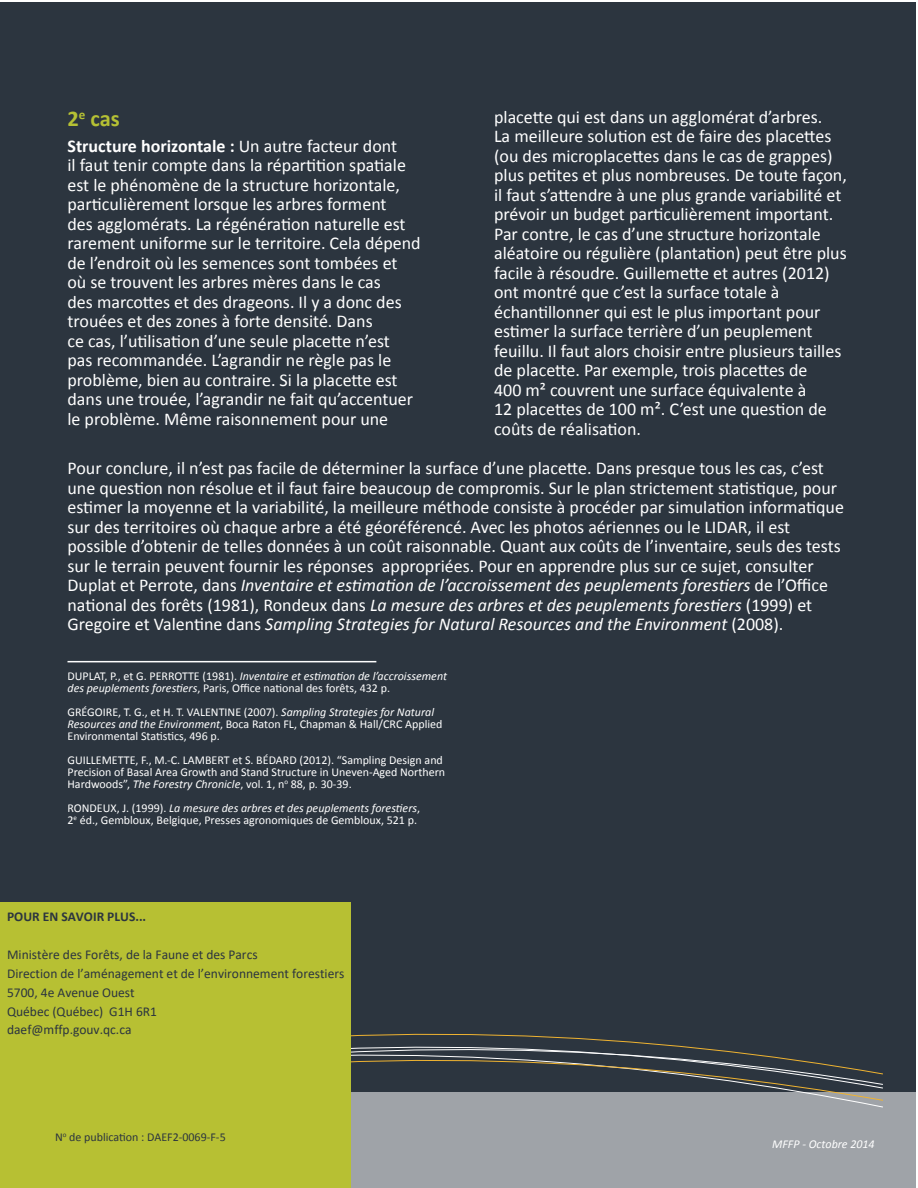
<style>
.page{position:relative;width:918px;height:1188px;background:#fff}
.page>*{position:absolute;margin:0;border:0;box-sizing:border-box;transform-origin:0 0}
.t1{font:700 22.5px "Calibri";color:#b5c034}
.t2{font:18px/19.5px "Calibri";color:#fff}
.t3{font:13.5px/18.9px "Calibri";color:#2c353f}
.t4{font:700 13.5px "Calibri";color:#2c353f}
.t5{font:12px/12px "Calibri";color:#fff}
.t6{font:12px "Calibri";color:#2c353f}
.t7{font:italic 12px "Calibri";color:#fff}
.s1{font-weight:700}
.s2{font-style:italic}
</style>
<div class="page">
<div style="left:0;top:2px;width:916px;height:1186px;background:#2c353f"></div>
<div style="left:0;top:1092px;width:918px;height:96px;background:#9fa3a8"></div>
<svg style="left:350px;top:1022px;width:185px;height:14px"></svg>
<svg style="left:350px;top:1036px;width:533px;height:65px"></svg>
<hr style="left:68px;top:661px;width:308px;height:1px;background:#fff">
<div style="left:0;top:902px;width:350px;height:286px;background:#b7c033"></div>
<p class="t1" style="left:68px;top:104px;width:54px">2<sup>e</sup> cas</p>
<p class="t2" style="left:68px;top:136px;width:355px"><span class="s1">Structure horizontale :</span> Un autre facteur dont<br>il faut tenir compte dans la répartition spatiale est le phénomène de la structure horizontale, particulièrement lorsque les arbres forment<br>des agglomérats. La régénération naturelle est rarement uniforme sur le territoire. Cela dépend de l’endroit où les semences sont tombées et où se trouvent les arbres mères dans le cas<br>des marcottes et des drageons. Il y a donc des trouées et des zones à forte densité. Dans<br>ce cas, l’utilisation d’une seule placette n’est<br>pas recommandée. L’agrandir ne règle pas le problème, bien au contraire. Si la placette est dans une trouée, l’agrandir ne fait qu’accentuer le problème. Même raisonnement pour une</p>
<p class="t2" style="left:494px;top:107px;width:354px">placette qui est dans un agglomérat d’arbres.<br>La meilleure solution est de faire des placettes (ou des microplacettes dans le cas de grappes) plus petites et plus nombreuses. De toute façon, il faut s’attendre à une plus grande variabilité et prévoir un budget particulièrement important.<br>Par contre, le cas d’une structure horizontale aléatoire ou régulière (plantation) peut être plus facile à résoudre. Guillemette et autres (2012) ont montré que c’est la surface totale à échantillonner qui est le plus important pour estimer la surface terrière d’un peuplement feuillu. Il faut alors choisir entre plusieurs tailles de placette. Par exemple, trois placettes de<br>400 m² couvrent une surface équivalente à<br>12 placettes de 100 m². C’est une question de coûts de réalisation.</p>
<p class="t2" style="left:68px;top:458px;width:778px">Pour conclure, il n’est pas facile de déterminer la surface d’une placette. Dans presque tous les cas, c’est une question non résolue et il faut faire beaucoup de compromis. Sur le plan strictement statistique, pour estimer la moyenne et la variabilité, la meilleure méthode consiste à procéder par simulation informatique sur des territoires où chaque arbre a été géoréférencé. Avec les photos aériennes ou le LIDAR, il est possible d’obtenir de telles données à un coût raisonnable. Quant aux coûts de l’inventaire, seuls des tests sur le terrain peuvent fournir les réponses appropriées. Pour en apprendre plus sur ce sujet, consulter Duplat et Perrote, dans <span class="s2">Inventaire et estimation de l’accroissement des peuplements forestiers</span> de l’Office national des forêts (1981), Rondeux dans <span class="s2">La mesure des arbres et des peuplements forestiers</span> (1999) et Gregoire et Valentine dans <span class="s2">Sampling Strategies for Natural Resources and the Environment</span> (2008).</p>
<p class="t5" style="left:68px;top:670px;width:381px">DUPLAT, P., et G. PERROTTE (1981). <span class="s2">Inventaire et estimation de l’accroissement des peuplements forestiers</span>, Paris, Office national des forêts, 432 p.</p>
<p class="t5" style="left:68px;top:706px;width:376px">GRÉGOIRE, T. G., et H. T. VALENTINE (2007). <span class="s2">Sampling Strategies for Natural<br>Resources and the Environment</span>, Boca Raton FL, Chapman &amp; Hall/CRC Applied<br>Environmental Statistics, 496 p.</p>
<p class="t5" style="left:68px;top:754px;width:379px">GUILLEMETTE, F., M.-C. LAMBERT et S. BÉDARD (2012). “Sampling Design and<br>Precision of Basal Area Growth and Stand Structure in Uneven-Aged Northern<br>Hardwoods”, <span class="s2">The Forestry Chronicle</span>, vol. 1, n<sup>o</sup> 88, p. 30-39.</p>
<p class="t5" style="left:68px;top:802px;width:354px">RONDEUX, J. (1999). <span class="s2">La mesure des arbres et des peuplements forestiers</span>,<br>2<sup>e</sup> éd., Gembloux, Belgique, Presses agronomiques de Gembloux, 521 p.</p>
<p class="t4" style="left:7px;top:907px;width:141px">POUR EN SAVOIR PLUS...</p>
<p class="t3" style="left:7px;top:945px;width:339px">Ministère des Forêts, de la Faune et des Parcs<br>Direction de l’aménagement et de l’environnement forestiers 5700, 4e Avenue Ouest<br>Québec (Québec) G1H 6R1<br>daef@mffp.gouv.qc.ca</p>
<p class="t6" style="left:55px;top:1129px;width:172px">N<sup>o</sup> de publication : DAEF2-0069-F-5</p>
<p class="t7" style="left:772px;top:1135px;width:104px">MFFP - Octobre 2014</p>
</div>
